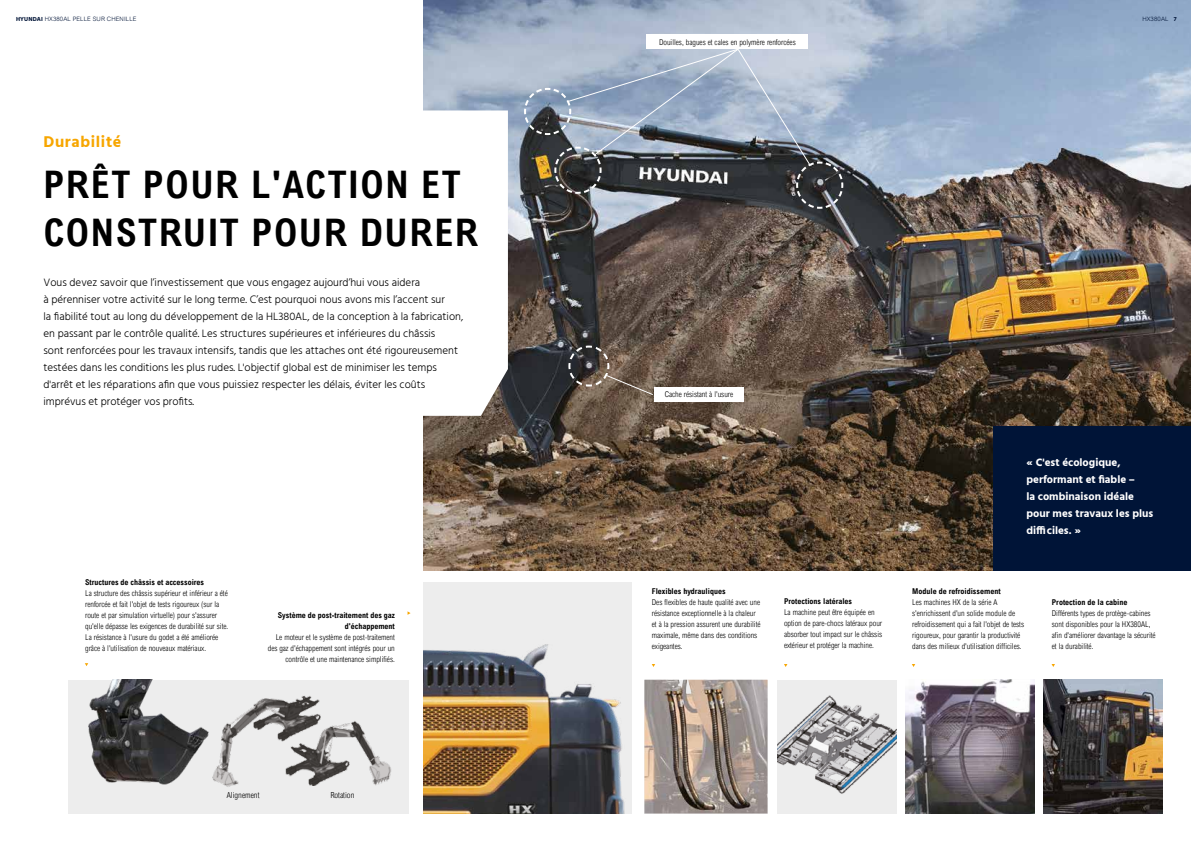
<style>
.page{position:relative;width:1191px;height:842px;background:#fff}
.page>*{position:absolute;margin:0;border:0;box-sizing:border-box;transform-origin:0 0}
.t1{font:700 condensed 38px/48px "Arial";letter-spacing:.04em;color:#000}
.t2{font:700 16px "Hind";letter-spacing:.04em;color:#f7a600}
.t3{font:300 11px/17px "Hind";color:#000}
.t4{font:700 11px/17px "Hind";color:#fff}
.t5{font:300 condensed 8.3px "Arial";color:#000}
.t6{font:300 condensed 8px/11px "Arial";color:#000}
.t7{font:700 condensed 8px/11px "Arial";color:#000;text-align:right}
.t8{font:300 6px "Arial";letter-spacing:.02em;color:#001437}
.s1{font-family:"Hind";font-weight:700}
</style>
<div class="page">
<img style="left:423px;top:0;width:768px;height:570px">
<div style="left:993px;top:426px;width:198px;height:144px;background:#001437"></div>
<img style="left:644px;top:680px;width:123px;height:133px">
<img style="left:423px;top:583px;width:208px;height:231px">
<div style="left:68px;top:680px;width:341px;height:134px;background:#ededed"></div>
<div style="left:777px;top:680px;width:119px;height:133px;background:#ededed"></div>
<img style="left:777px;top:695px;width:119px;height:99px">
<img style="left:1043px;top:680px;width:119px;height:133px">
<img style="left:905px;top:680px;width:129px;height:133px">
<svg style="left:523px;top:49px;width:321px;height:161px;background:#808995"></svg>
<svg style="left:567px;top:345px;width:86px;height:50px;background:#67594e"></svg>
<img style="left:88px;top:680px;width:120px;height:105px">
<img style="left:208px;top:695px;width:112px;height:92px">
<img style="left:281px;top:702px;width:110px;height:84px">
<svg style="left:423px;top:110px;width:85px;height:306px"></svg>
<div style="left:654px;top:387px;width:90px;height:15px;background:#fff"></div>
<div style="left:646px;top:35px;width:162px;height:14px;background:#fff"></div>
<p class="t8" style="left:16px;top:15px;width:122px"><span class="s1">HYUNDAI</span> HX380AL PELLE SUR CHENILLE</p>
<p class="t8" style="left:1142px;top:15px;width:36px">HX380AL <span class="s1">7</span></p>
<p class="t6" style="left:659px;top:37px;width:138px">Douilles, bagues et cales en polymère renforcées</p>
<h2 class="t2" style="left:43px;top:132px;width:79px">Durabilité</h2>
<h1 class="t1" style="left:43px;top:160px;width:436px">PRÊT POUR L'ACTION ET<br>CONSTRUIT POUR DURER</h1>
<p class="t3" style="left:43px;top:274px;width:421px">Vous devez savoir que l’investissement que vous engagez aujourd’hui vous aidera<br>à pérenniser votre activité sur le long terme. C’est pourquoi nous avons mis l’accent sur<br>la fiabilité tout au long du développement de la HL380AL, de la conception à la fabrication, en passant par le contrôle qualité. Les structures supérieures et inférieures du châssis<br>sont renforcées pour les travaux intensifs, tandis que les attaches ont été rigoureusement testées dans les conditions les plus rudes. L'objectif global est de minimiser les temps d'arrêt et les réparations afin que vous puissiez respecter les délais, éviter les coûts imprévus et protéger vos profits.</p>
<p class="t6" style="left:664px;top:389px;width:70px">Cache résistant à l'usure</p>
<p class="t7" style="left:85px;top:576px;width:121px">Structures de châssis et accessoires</p>
<p class="t6" style="left:85px;top:587px;width:145px">La structure des châssis supérieur et inférieur a été renforcée et fait l'objet de tests rigoureux (sur la route et par simulation virtuelle) pour s'assurer qu'elle dépasse les exigences de durabilité sur site.<br>La résistance à l'usure du godet a été améliorée grâce à l'utilisation de nouveaux matériaux.</p>
<p class="t7" style="left:784px;top:596px;width:70px">Protections latérales</p>
<p class="t7" style="left:652px;top:585px;width:75px">Flexibles hydrauliques</p>
<p class="t6" style="left:652px;top:596px;width:110px">Des flexibles de haute qualité avec une résistance exceptionnelle à la chaleur et à la pression assurent une durabilité maximale, même dans des conditions exigeantes.</p>
<p class="t6" style="left:784px;top:607px;width:100px">La machine peut être équipée en option de pare-chocs latéraux pour absorber tout impact sur le châssis extérieur et protéger la machine.</p>
<p class="t7" style="left:278px;top:609px;width:118px">Système de post-traitement des gaz d'échappement</p>
<p class="t6" style="left:268px;top:631px;width:129px;text-align:right">Le moteur et le système de post-traitement des gaz d'échappement sont intégrés pour un contrôle et une maintenance simplifiés.</p>
<h3 class="t4" style="left:1026px;top:454px;width:128px">« C'est écologique, performant et fiable –<br>la combinaison idéale pour mes travaux les plus difficiles. »</h3>
<p class="t7" style="left:912px;top:585px;width:90px">Module de refroidissement</p>
<p class="t6" style="left:912px;top:596px;width:113px">Les machines HX de la série A s'enrichissent d'un solide module de refroidissement qui a fait l'objet de tests rigoureux, pour garantir la productivité dans des milieux d'utilisation difficiles.</p>
<p class="t7" style="left:1051px;top:596px;width:77px">Protection de la cabine</p>
<p class="t6" style="left:1051px;top:607px;width:105px">Différents types de protège-cabines sont disponibles pour la HX380AL, afin d'améliorer davantage la sécurité et la durabilité.</p>
<p class="t5" style="left:227px;top:790px;width:34px">Alignement</p>
<p class="t5" style="left:330px;top:790px;width:25px">Rotation</p>
</div>
